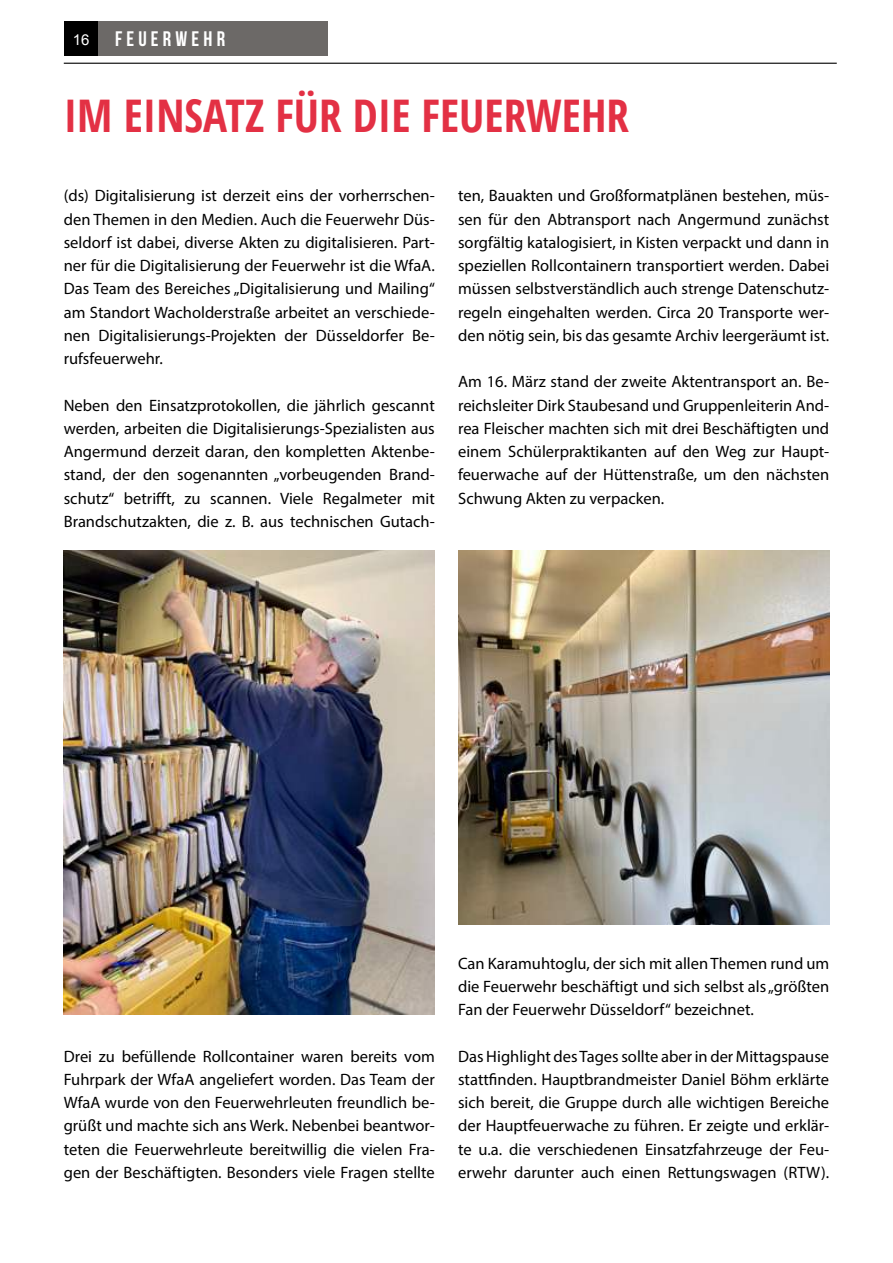
<style>
.page{position:relative;width:893px;height:1263px;background:#fff}
.page>*{position:absolute;margin:0;border:0;box-sizing:border-box;transform-origin:0 0}
.t1{font:700 45px "Open Sans Condensed";color:#e33044}
.t2{font:21px "Bebas Neue";letter-spacing:.2em;color:#fff}
.t3{font:16.5px/23.2px "Myriad Pro";color:#000;text-align:justify}
.s1{font-family:"Arial";font-size:15px}
</style>
<div class="page">
<div style="left:64px;top:21px;width:34px;height:35px;background:#000"></div>
<div style="left:98px;top:21px;width:230px;height:35px;background:#6c6967"></div>
<hr style="left:64px;top:63px;width:773px;height:1px;background:#000">
<img style="left:64px;top:550px;width:371px;height:464px">
<img style="left:458px;top:550px;width:371px;height:374px">
<p class="t2" style="left:73px;top:27px;width:154px"><span class="s1">16</span> FEUERWEHR</p>
<h1 class="t1" style="left:64px;top:83px;width:567px">IM EINSATZ FÜR DIE FEUERWEHR</h1>
<p class="t3" style="left:64px;top:185px;width:373px">(ds) Digitalisierung ist derzeit eins der vorherrschen&shy;den Themen in den Medien. Auch die Feuerwehr Düs&shy;seldorf ist dabei, diverse Akten zu digitalisieren. Part&shy;ner für die Digitalisierung der Feuerwehr ist die WfaA.<br>Das Team des Bereiches „Digitalisierung und Mailing“ am Standort Wacholderstraße arbeitet an verschiede&shy;nen Digitalisierungs-Projekten der Düsseldorfer Be&shy;rufsfeuerwehr.</p>
<p class="t3" style="left:64px;top:394px;width:373px">Neben den Einsatzprotokollen, die jährlich gescannt werden, arbeiten die Digitalisierungs-Spezialisten aus Angermund derzeit daran, den kompletten Aktenbe&shy;stand, der den sogenannten „vorbeugenden Brand&shy;schutz“ betrifft, zu scannen. Viele Regalmeter mit Brandschutzakten, die z. B. aus technischen Gutach-</p>
<p class="t3" style="left:458px;top:185px;width:373px">ten, Bauakten und Großformatplänen bestehen, müs&shy;sen für den Abtransport nach Angermund zunächst sorgfältig katalogisiert, in Kisten verpackt und dann in speziellen Rollcontainern transportiert werden. Dabei müssen selbstverständlich auch strenge Datenschutz&shy;regeln eingehalten werden. Circa 20 Transporte wer&shy;den nötig sein, bis das gesamte Archiv leergeräumt ist.</p>
<p class="t3" style="left:458px;top:371px;width:373px">Am 16. März stand der zweite Aktentransport an. Be&shy;reichsleiter Dirk Staubesand und Gruppenleiterin And&shy;rea Fleischer machten sich mit drei Beschäftigten und einem Schülerpraktikanten auf den Weg zur Haupt&shy;feuerwache auf der Hüttenstraße, um den nächsten Schwung Akten zu verpacken.</p>
<p class="t3" style="left:64px;top:1045px;width:373px">Drei zu befüllende Rollcontainer waren bereits vom Fuhrpark der WfaA angeliefert worden. Das Team der WfaA wurde von den Feuerwehrleuten freundlich be&shy;grüßt und machte sich ans Werk. Nebenbei beantwor&shy;teten die Feuerwehrleute bereitwillig die vielen Fra&shy;gen der Beschäftigten. Besonders viele Fragen stellte</p>
<p class="t3" style="left:458px;top:952px;width:373px">Can Karamuhtoglu, der sich mit allen Themen rund um die Feuerwehr beschäftigt und sich selbst als „größten Fan der Feuerwehr Düsseldorf“ bezeichnet.</p>
<p class="t3" style="left:458px;top:1045px;width:373px">Das Highlight des Tages sollte aber in der Mittagspause stattfinden. Hauptbrandmeister Daniel Böhm erklärte sich bereit, die Gruppe durch alle wichtigen Bereiche der Hauptfeuerwache zu führen. Er zeigte und erklär&shy;te u.a. die verschiedenen Einsatzfahrzeuge der Feu&shy;erwehr darunter auch einen Rettungswagen (RTW).</p>
</div>
